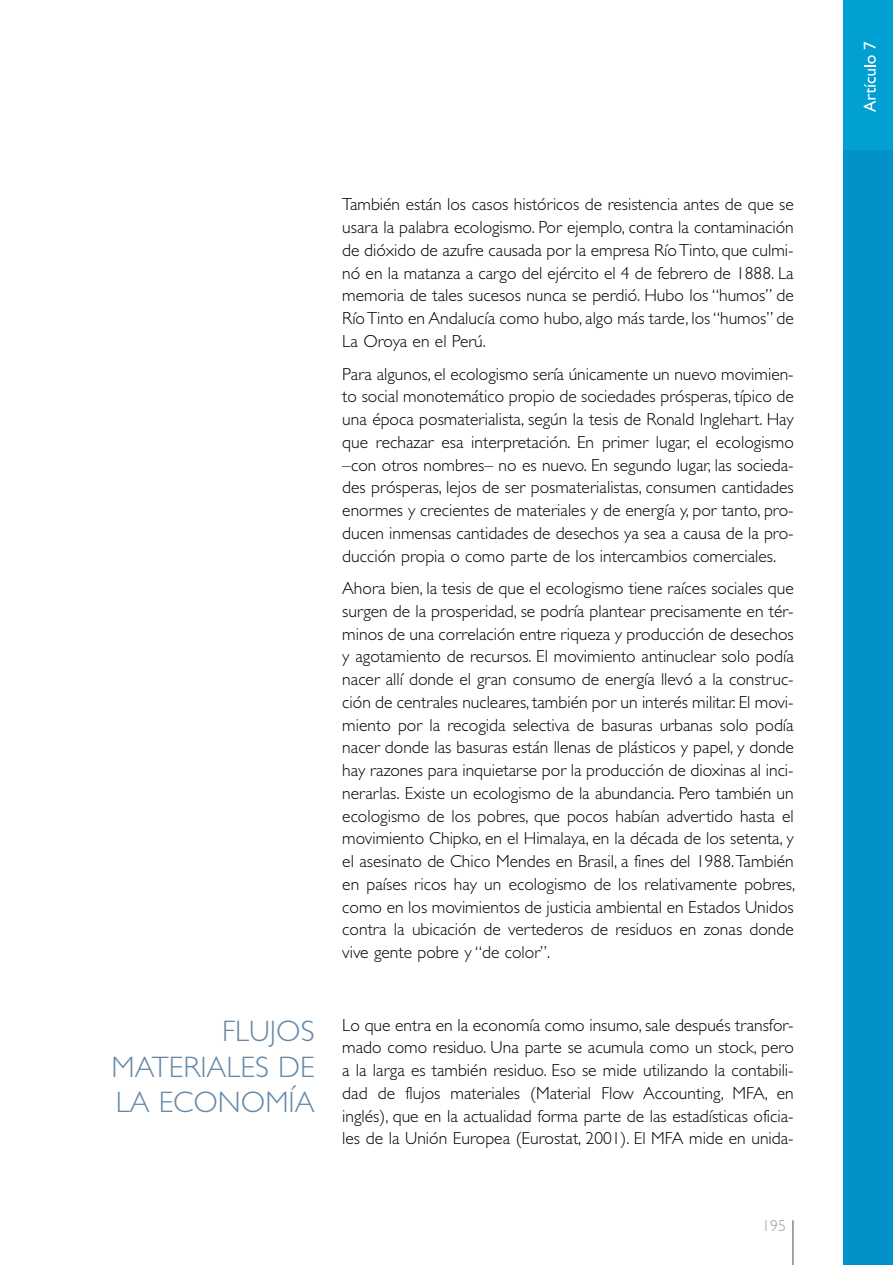
<style>
.page{position:relative;width:893px;height:1265px;background:#fff}
.page>*{position:absolute;margin:0;border:0;box-sizing:border-box;transform-origin:0 0}
.t1{font:300 29.75px/35.7px "Gill Sans";color:#658aa9;text-align:justify}
.t2{font:300 17.5px/22.8px "Gill Sans";color:#000;text-align:justify}
.t3{font:300 15.75px "Gill Sans";color:#999}
</style>
<div class="page">
<div style="left:843px;top:0;width:50px;height:1265px;background:#0092c8"></div>
<div style="left:843px;top:0;width:50px;height:150px;background:#00a1d2"></div>
<svg style="left:864px;top:55px;width:12px;height:57px"></svg>
<svg style="left:864px;top:42px;width:12px;height:7px"></svg>
<hr style="left:792px;top:1220px;width:2px;height:45px;background:#999">
<h1 class="t1" style="left:112px;top:1016px;width:204px;text-indent:111px">FLUJOS MATERIALES DE LA ECONOMÍA</h1>
<p class="t2" style="left:342px;top:195px;width:453px">También están los casos históricos de resistencia antes de que se usara la palabra ecologismo. Por ejemplo, contra la contaminación de dióxido de azufre causada por la empresa Río Tinto, que culmi&shy;nó en la matanza a cargo del ejército el 4 de febrero de 1888. La memoria de tales sucesos nunca se perdió. Hubo los “humos” de Río Tinto en Andalucía como hubo, algo más tarde, los “humos” de La Oroya en el Perú.</p>
<p class="t2" style="left:342px;top:364px;width:453px">Para algunos, el ecologismo sería únicamente un nuevo movimien&shy;to social monotemático propio de sociedades prósperas, típico de una época posmaterialista, según la tesis de Ronald Inglehart. Hay que rechazar esa interpretación. En primer lugar, el ecologismo –con otros nombres– no es nuevo. En segundo lugar, las socieda&shy;des prósperas, lejos de ser posmaterialistas, consumen cantidades enormes y crecientes de materiales y de energía y, por tanto, pro&shy;ducen inmensas cantidades de desechos ya sea a causa de la pro&shy;ducción propia o como parte de los intercambios comerciales.</p>
<p class="t2" style="left:342px;top:579px;width:454px">Ahora bien, la tesis de que el ecologismo tiene raíces sociales que surgen de la prosperidad, se podría plantear precisamente en tér&shy;minos de una correlación entre riqueza y producción de desechos y agotamiento de recursos. El movimiento antinuclear solo podía nacer allí donde el gran consumo de energía llevó a la construc&shy;ción de centrales nucleares, también por un interés militar. El movi&shy;miento por la recogida selectiva de basuras urbanas solo podía nacer donde las basuras están llenas de plásticos y papel, y donde hay razones para inquietarse por la producción de dioxinas al inci&shy;nerarlas. Existe un ecologismo de la abundancia. Pero también un ecologismo de los pobres, que pocos habían advertido hasta el movimiento Chipko, en el Himalaya, en la década de los setenta, y el asesinato de Chico Mendes en Brasil, a fines del 1988. También en países ricos hay un ecologismo de los relativamente pobres, como en los movimientos de justicia ambiental en Estados Unidos contra la ubicación de vertederos de residuos en zonas donde vive gente pobre y “de color”.</p>
<p class="t2" style="left:342px;top:1015px;width:453px">Lo que entra en la economía como insumo, sale después transfor&shy;mado como residuo. Una parte se acumula como un stock, pero a la larga es también residuo. Eso se mide utilizando la contabili&shy;dad de flujos materiales (Material Flow Accounting, MFA, en inglés), que en la actualidad forma parte de las estadísticas oficia&shy;les de la Unión Europea (Eurostat, 2001). El MFA mide en unida-</p>
<p class="t3" style="left:762px;top:1220px;width:25px">195</p>
</div>
